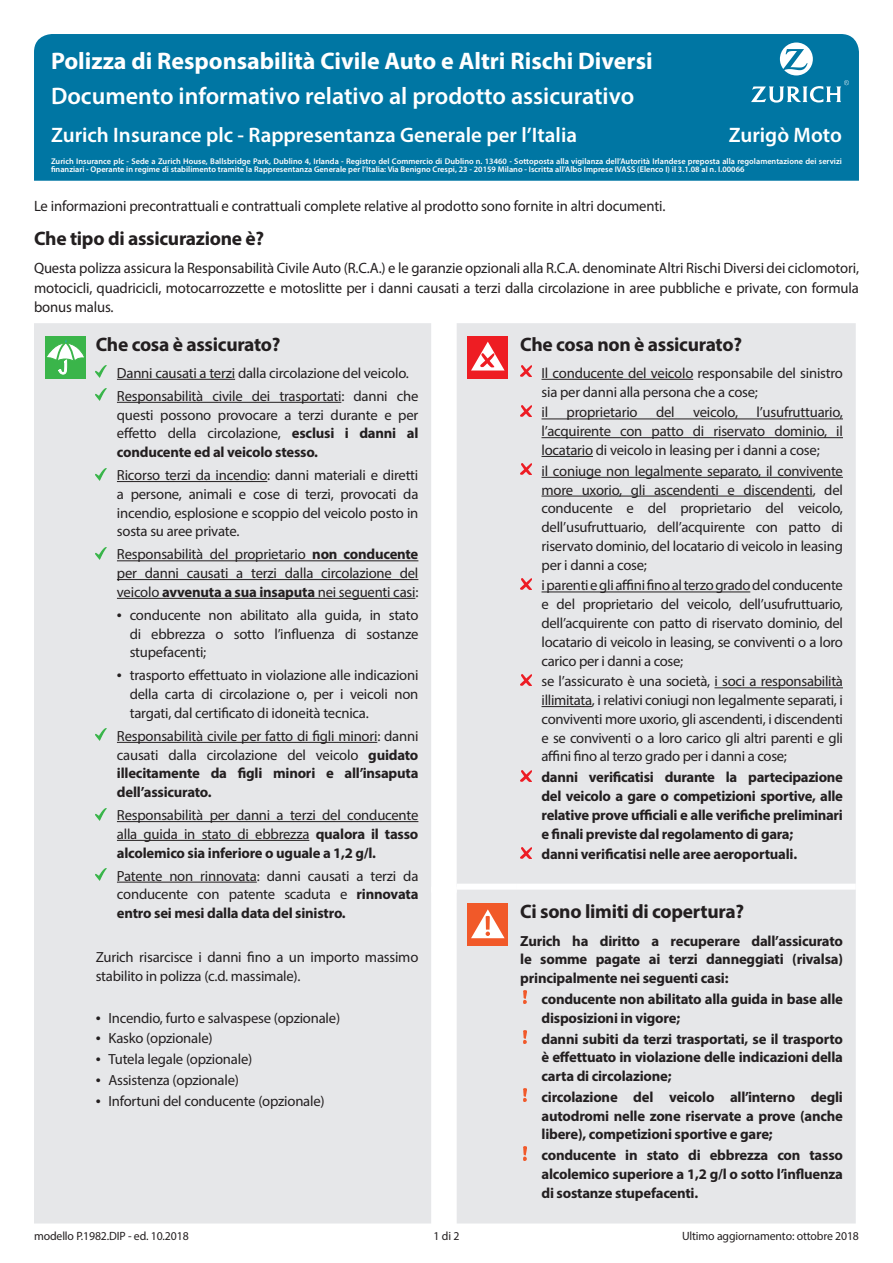
<style>
.page{position:relative;width:893px;height:1263px;background:#fff}
.page>*{position:absolute;margin:0;border:0;box-sizing:border-box;transform-origin:0 0}
.t1{font:700 24px "Myriad Pro";color:#fff}
.t2{font:600 24px "Myriad Pro";color:#fff}
.t3{font:600 21px "Myriad Pro";color:#fff}
.t4{font:700 19.5px "Myriad Pro";letter-spacing:-.015em;color:#231f20}
.t5{font:15px/19.5px "Myriad Pro";letter-spacing:-.01em;color:#231f20;text-align:justify}
.t6{font:14.7px/18.8px "Myriad Pro";letter-spacing:-.015em;color:#231f20;text-align:justify}
.t7{font:700 14.7px/18.8px "Myriad Pro";letter-spacing:-.015em;color:#231f20;text-align:justify}
.t8{font:12px "Myriad Pro";letter-spacing:-.01em;color:#231f20}
.t9{font:600 8.25px/8.2px "Myriad Pro";letter-spacing:.005em;color:#fff}
.s1{font-weight:700}
.s2{font-size:18px}
</style>
<div class="page">
<div style="left:34px;top:323px;width:822px;height:900px;background:#e6e7e9"></div>
<div style="left:457px;top:884px;width:59px;height:6px;background:#fff"></div>
<div style="left:516px;top:884px;width:340px;height:6px;background:#fff"></div>
<div style="left:431px;top:887px;width:26px;height:6px;background:#fff"></div>
<div style="left:45px;top:336px;width:41px;height:43px;background:#3ab54a"></div>
<svg style="left:47px;top:339px;width:37px;height:35px"></svg>
<hr style="left:117px;top:379px;width:118px;height:1px;background:#231f20">
<hr style="left:117px;top:402px;width:224px;height:1px;background:#231f20">
<hr style="left:117px;top:481px;width:150px;height:1px;background:#231f20">
<hr style="left:117px;top:560px;width:301px;height:1px;background:#231f20">
<hr style="left:117px;top:579px;width:301px;height:1px;background:#231f20">
<hr style="left:117px;top:598px;width:298px;height:1px;background:#231f20">
<hr style="left:117px;top:742px;width:260px;height:1px;background:#231f20">
<hr style="left:117px;top:821px;width:301px;height:1px;background:#231f20">
<hr style="left:117px;top:840px;width:192px;height:1px;background:#231f20">
<hr style="left:117px;top:882px;width:140px;height:1px;background:#231f20">
<svg style="left:96px;top:366px;width:10px;height:12px"></svg>
<svg style="left:96px;top:389px;width:10px;height:12px"></svg>
<svg style="left:96px;top:468px;width:10px;height:12px"></svg>
<svg style="left:96px;top:547px;width:10px;height:12px"></svg>
<svg style="left:96px;top:729px;width:10px;height:12px"></svg>
<svg style="left:96px;top:808px;width:10px;height:12px"></svg>
<svg style="left:96px;top:869px;width:10px;height:12px"></svg>
<div style="left:467px;top:336px;width:41px;height:43px;background:#ee1d23"></div>
<svg style="left:471px;top:342px;width:34px;height:28px"></svg>
<hr style="left:541px;top:379px;width:152px;height:1px;background:#231f20">
<hr style="left:541px;top:419px;width:302px;height:1px;background:#231f20">
<hr style="left:541px;top:437px;width:302px;height:1px;background:#231f20">
<hr style="left:541px;top:456px;width:52px;height:1px;background:#231f20">
<hr style="left:541px;top:477px;width:302px;height:1px;background:#231f20">
<hr style="left:541px;top:496px;width:272px;height:1px;background:#231f20">
<hr style="left:541px;top:592px;width:209px;height:1px;background:#231f20">
<hr style="left:714px;top:687px;width:129px;height:1px;background:#231f20">
<hr style="left:541px;top:706px;width:51px;height:1px;background:#231f20">
<svg style="left:520px;top:366px;width:11px;height:11px"></svg>
<svg style="left:520px;top:406px;width:11px;height:10px"></svg>
<svg style="left:520px;top:464px;width:11px;height:11px"></svg>
<svg style="left:520px;top:579px;width:11px;height:10px"></svg>
<svg style="left:520px;top:674px;width:11px;height:11px"></svg>
<svg style="left:520px;top:770px;width:11px;height:11px"></svg>
<svg style="left:520px;top:847px;width:11px;height:11px"></svg>
<div style="left:467px;top:904px;width:41px;height:42px;background:#f15929"></div>
<svg style="left:471px;top:909px;width:34px;height:29px"></svg>
<img style="left:523px;top:990px;width:4px;height:14px">
<svg style="left:523px;top:1030px;width:4px;height:13px"></svg>
<img style="left:523px;top:1088px;width:4px;height:14px">
<svg style="left:523px;top:1147px;width:4px;height:13px"></svg>
<div style="left:34px;top:34px;width:825px;height:147px;background:#0076a3"></div>
<svg style="left:751px;top:43px;width:98px;height:60px"></svg>
<h1 class="t1" style="left:51px;top:45px;width:603px">Polizza di Responsabilità Civile Auto e Altri Rischi Diversi</h1>
<h1 class="t2" style="left:51px;top:81px;width:585px">Documento informativo relativo al prodotto assicurativo</h1>
<h2 class="t3" style="left:51px;top:122px;width:527px">Zurich Insurance plc - Rappresentanza Generale per l’Italia</h2>
<h2 class="t3" style="left:729px;top:122px;width:115px">Zurigò Moto</h2>
<p class="t9" style="left:51px;top:156px;width:792px">Zurich Insurance plc - Sede a Zurich House, Ballsbridge Park, Dublino 4, Irlanda - Registro del Commercio di Dublino n. 13460 - Sottoposta alla vigilanza dell’Autorità Irlandese preposta alla regolamentazione dei servizi finanziari - Operante in regime di stabilimento tramite la Rappresentanza Generale per l’Italia: Via Benigno Crespi, 23 - 20159 Milano - Iscritta all’Albo Imprese IVASS (Elenco I) il 3.1.08 al n. I.00066</p>
<p class="t5" style="left:34px;top:196px;width:633px">Le informazioni precontrattuali e contrattuali complete relative al prodotto sono fornite in altri documenti.</p>
<h3 class="t4" style="left:34px;top:226px;width:232px">Che tipo di assicurazione è?</h3>
<p class="t5" style="left:34px;top:258px;width:826px">Questa polizza assicura la Responsabilità Civile Auto (R.C.A.) e le garanzie opzionali alla R.C.A. denominate Altri Rischi Diversi dei ciclomotori, motocicli, quadricicli, motocarrozzette e motoslitte per i danni causati a terzi dalla circolazione in aree pubbliche e private, con formula bonus malus.</p>
<h3 class="t4" style="left:96px;top:331px;width:186px">Che cosa è assicurato?</h3>
<p class="t6" style="left:117px;top:361px;width:303px;line-height:23px">Danni causati a terzi dalla circolazione del veicolo.<br>Responsabilità civile dei trasportati: danni che</p>
<p class="t6" style="left:117px;top:405px;width:303px">questi possono provocare a terzi durante e per effetto della circolazione, <span class="s1">esclusi i danni al conducente ed al veicolo stesso.</span></p>
<p class="t6" style="left:117px;top:466px;width:303px">Ricorso terzi da incendio: danni materiali e diretti a persone, animali e cose di terzi, provocati da incendio, esplosione e scoppio del veicolo posto in sosta su aree private.</p>
<p class="t6" style="left:117px;top:545px;width:303px">Responsabilità del proprietario <span class="s1">non conducente </span>per danni causati a terzi dalla circolazione del veicolo <span class="s1">avvenuta a sua insaputa</span> nei seguenti casi:</p>
<p class="t6" style="left:130px;top:605px;width:290px;text-indent:-13px"><span class="s2">•</span> conducente non abilitato alla guida, in stato di ebbrezza o sotto l’influenza di sostanze stupefacenti;</p>
<p class="t6" style="left:130px;top:666px;width:290px;text-indent:-13px"><span class="s2">•</span> trasporto effettuato in violazione alle indicazioni della carta di circolazione o, per i veicoli non targati, dal certificato di idoneità tecnica.</p>
<p class="t6" style="left:117px;top:726px;width:303px">Responsabilità civile per fatto di figli minori: danni causati dalla circolazione del veicolo <span class="s1">guidato illecitamente da figli minori e all’insaputa dell’assicurato.</span></p>
<p class="t6" style="left:117px;top:806px;width:303px">Responsabilità per danni a terzi del conducente alla guida in stato di ebbrezza <span class="s1">qualora il tasso alcolemico sia inferiore o uguale a 1,2 g/l.</span></p>
<p class="t6" style="left:117px;top:866px;width:303px">Patente non rinnovata: danni causati a terzi da conducente con patente scaduta e <span class="s1">rinnovata entro sei mesi dalla data del sinistro.</span></p>
<p class="t6" style="left:96px;top:947px;width:324px">Zurich risarcisce i danni fino a un importo massimo stabilito in polizza (c.d. massimale).</p>
<p class="t6" style="left:96px;top:1008px;width:246px"><span class="s2">•</span> Incendio, furto e salvaspese (opzionale)</p>
<p class="t6" style="left:96px;top:1029px;width:118px"><span class="s2">•</span> Kasko (opzionale)</p>
<p class="t6" style="left:96px;top:1050px;width:158px"><span class="s2">•</span> Tutela legale (opzionale)</p>
<p class="t6" style="left:96px;top:1071px;width:145px"><span class="s2">•</span> Assistenza (opzionale)</p>
<p class="t6" style="left:96px;top:1091px;width:231px"><span class="s2">•</span> Infortuni del conducente (opzionale)</p>
<h3 class="t4" style="left:520px;top:331px;width:223px">Che cosa non è assicurato?</h3>
<p class="t6" style="left:541px;top:363px;width:303px">Il conducente del veicolo responsabile del sinistro sia per danni alla persona che a cose;</p>
<p class="t6" style="left:541px;top:403px;width:8px">il</p>
<p class="t6" style="left:567px;top:403px;width:73px">proprietario</p>
<p class="t6" style="left:656px;top:403px;width:20px">del</p>
<p class="t6" style="left:693px;top:403px;width:46px">veicolo,</p>
<p class="t6" style="left:541px;top:403px;width:303px;text-indent:215px">l’usufruttuario, l’acquirente con patto di riservato dominio, il locatario di veicolo in leasing per i danni a cose;</p>
<p class="t6" style="left:541px;top:461px;width:303px">il coniuge non legalmente separato, il convivente more uxorio, gli ascendenti e discendenti, del conducente e del proprietario del veicolo, dell’usufruttuario, dell’acquirente con patto di riservato dominio, del locatario di veicolo in leasing per i danni a cose;</p>
<p class="t6" style="left:541px;top:576px;width:303px">i parenti e gli affini fino al terzo grado del conducente e del proprietario del veicolo, dell’usufruttuario, dell’acquirente con patto di riservato dominio, del locatario di veicolo in leasing, se conviventi o a loro carico per i danni a cose;</p>
<p class="t6" style="left:541px;top:672px;width:303px">se l’assicurato è una società, i soci a responsabilità illimitata, i relativi coniugi non legalmente separati, i conviventi more uxorio, gli ascendenti, i discendenti e se conviventi o a loro carico gli altri parenti e gli affini fino al terzo grado per i danni a cose;</p>
<p class="t7" style="left:541px;top:767px;width:303px">danni verificatisi durante la partecipazione del veicolo a gare o competizioni sportive, alle relative prove ufficiali e alle verifiche preliminari e finali previste dal regolamento di gara;</p>
<p class="t7" style="left:541px;top:844px;width:257px">danni verificatisi nelle aree aeroportuali.</p>
<h3 class="t4" style="left:520px;top:899px;width:225px">Ci sono limiti di copertura?</h3>
<p class="t7" style="left:520px;top:931px;width:324px">Zurich ha diritto a recuperare dall’assicurato le somme pagate ai terzi danneggiati (rivalsa) principalmente nei seguenti casi:</p>
<p class="t7" style="left:541px;top:989px;width:303px">conducente non abilitato alla guida in base alle disposizioni in vigore;</p>
<p class="t7" style="left:541px;top:1029px;width:303px">danni subiti da terzi trasportati, se il trasporto è effettuato in violazione delle indicazioni della carta di circolazione;</p>
<p class="t7" style="left:541px;top:1087px;width:303px">circolazione del veicolo all’interno degli autodromi nelle zone riservate a prove (anche libere), competizioni sportive e gare;</p>
<p class="t7" style="left:541px;top:1145px;width:303px">conducente in stato di ebbrezza con tasso alcolemico superiore a 1,2 g/l o sotto l’influenza di sostanze stupefacenti.</p>
<p class="t8" style="left:34px;top:1229px;width:156px">modello P.1982.DIP - ed. 10.2018</p>
<p class="t8" style="left:434px;top:1229px;width:27px">1 di 2</p>
<p class="t8" style="left:682px;top:1229px;width:178px">Ultimo aggiornamento: ottobre 2018</p>
</div>
